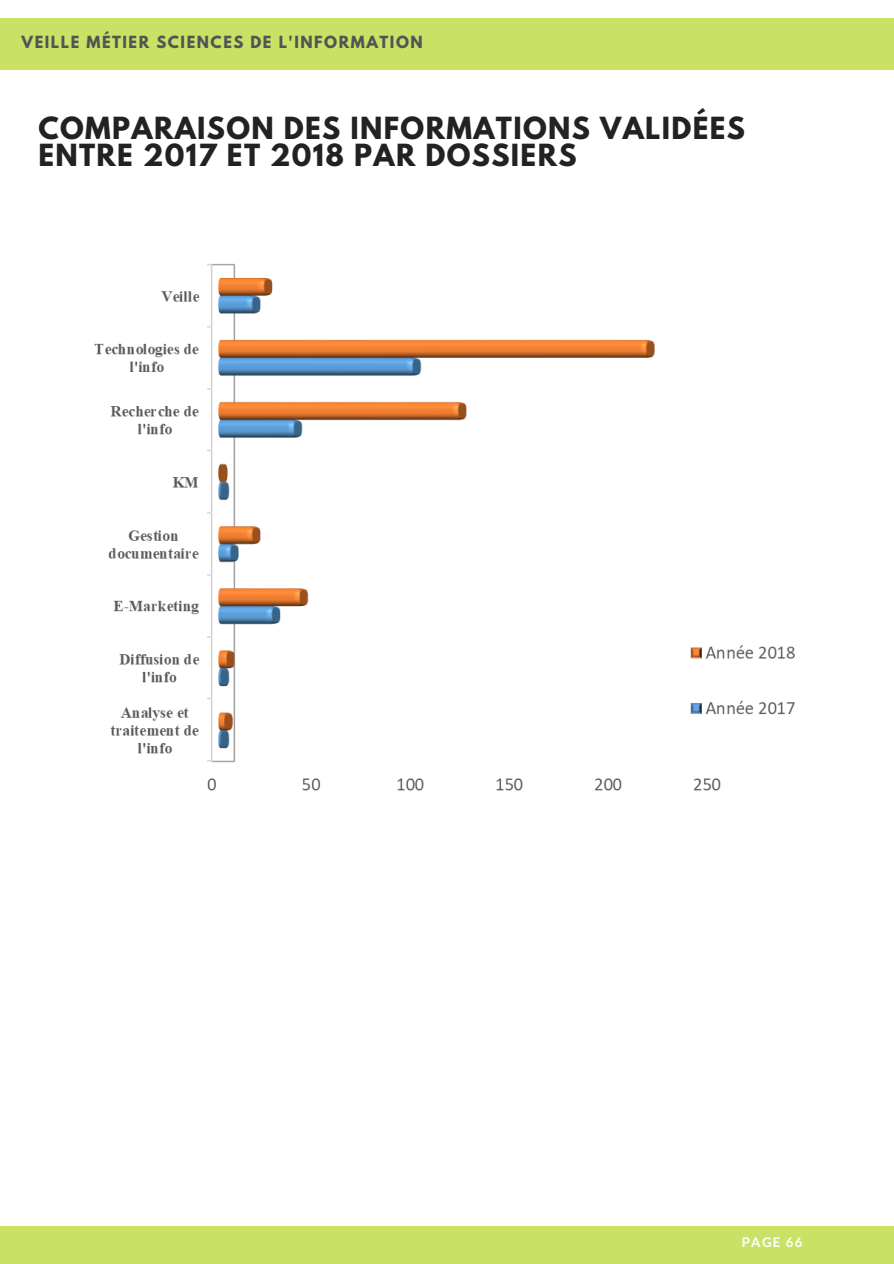
<style>
.page{position:relative;width:894px;height:1264px;background:#fff}
.page>*{position:absolute;margin:0;border:0;box-sizing:border-box;transform-origin:0 0}
.t1{font:700 27px/27px "League Spartan";letter-spacing:.05em;color:#222}
.t2{font:700 14.85px "League Spartan";letter-spacing:.105em;color:#545454}
.t3{font:700 13.2px "Lato";letter-spacing:.1em;color:#fff}
</style>
<div class="page">
<div style="left:0;top:19px;width:893px;height:51px;background:#c9e265"></div>
<div style="left:0;top:1226px;width:893px;height:37px;background:#c9e265"></div>
<img style="left:94px;top:263px;width:701px;height:528px">
<p class="t2" style="left:22px;top:35px;width:402px">VEILLE MÉTIER SCIENCES DE L'INFORMATION</p>
<p class="t1" style="left:38px;top:118px;width:708px">COMPARAISON DES INFORMATIONS VALIDÉES<br>ENTRE 2017 ET 2018 PAR DOSSIERS</p>
<p class="t3" style="left:741px;top:1233px;width:62px">PAGE 66</p>
</div>
